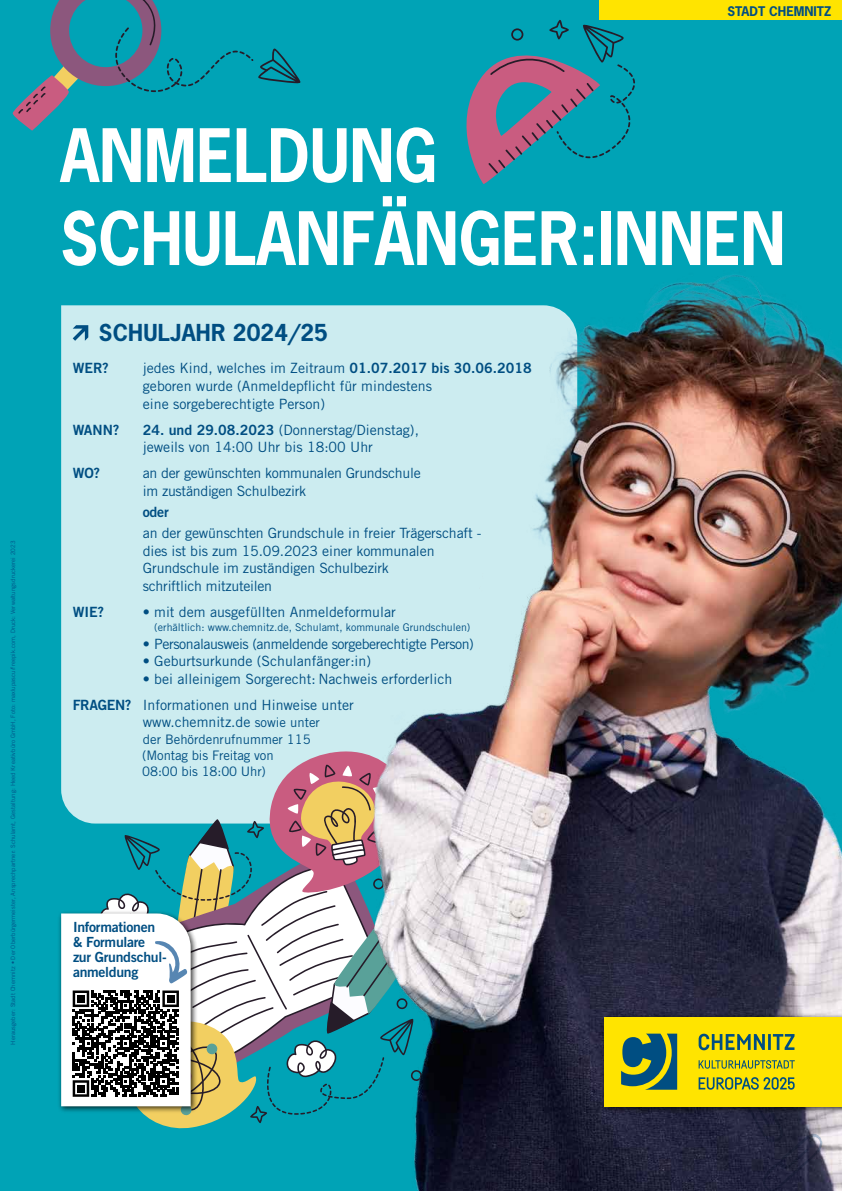
<style>
.page{position:relative;width:842px;height:1191px;background:#00a3b6}
.page>*{position:absolute;margin:0;border:0;box-sizing:border-box;transform-origin:0 0}
.t1{font:700 69.1px/83px "News Gothic";color:#fff;scale:.89 1}
.t2{font:700 22px "News Gothic";letter-spacing:.01em;color:#004e82}
.t3{font:14.1px/17.7px "Trade Gothic";color:#004e82}
.t4{font:14.1px/17.7px "Trade Gothic";letter-spacing:-.02em;color:#004e82}
.t5{font:14.1px "Trade Gothic";letter-spacing:-.03em;color:#004e82}
.t6{font:14.1px "Trade Gothic Bold Two";color:#004e82}
.t7{font:14px/15px "Trade Gothic Bold Two";letter-spacing:-.02em;color:#004e82}
.t8{font:13.1px/16.4px "Trade Gothic";letter-spacing:-.01em;color:#004e82}
.t9{font:700 12.5px "News Gothic";color:#004e82}
.t10{font:10.6px "Trade Gothic";color:#004e82}
.t11{font:6px "Trade Gothic";letter-spacing:.01em;color:#005187}
.s1{font-family:"Trade Gothic Bold Two"}
.s2{font-size:13.1px}
</style>
<div class="page">
<div style="left:61px;top:305px;width:258px;height:437px;background:#ccecf0"></div>
<svg style="left:73px;top:325px;width:15px;height:16px"></svg>
<img style="left:319px;top:275px;width:523px;height:916px">
<div style="left:599px;top:0;width:243px;height:20px;background:#ffe400"></div>
<div style="left:600px;top:1013px;width:242px;height:101px;background:#000;opacity:.75"></div>
<div style="left:604px;top:1017px;width:238px;height:89px;background:#ffe400"></div>
<svg style="left:621px;top:1033px;width:56px;height:56px"></svg>
<svg style="left:699px;top:1060px;width:96px;height:8px"></svg>
<svg style="left:699px;top:1077px;width:123px;height:114px"></svg>
<svg style="left:699px;top:1033px;width:95px;height:17px"></svg>
<svg style="left:466px;top:20px;width:169px;height:164px"></svg>
<svg style="left:13px;top:0;width:287px;height:131px"></svg>
<div style="left:58px;top:910px;width:140px;height:203px;background:#000;opacity:.75"></div>
<svg style="left:61px;top:742px;width:386px;height:393px"></svg>
<p class="t9" style="left:727px;top:3px;width:105px">STADT CHEMNITZ</p>
<p class="t11" style="left:10px;top:1044px;width:506px;rotate:-90deg">Herausgeber: Stadt Chemnitz • Der Oberbürgermeister, Ansprechpartner: Schulamt, Gestaltung: Heed Kreativbüro GmbH, Foto: maxlupascu/freepik.com, Druck: Verwaltungsdruckerei 2023</p>
<h1 class="t1" style="left:60px;top:113px;width:816px">ANMELDUNG<br>SCHULANFÄNGER:INNEN</h1>
<h2 class="t2" style="left:99px;top:318px;width:230px">SCHULJAHR 2024/25</h2>
<p class="t6" style="left:73px;top:360px;width:38px">WER?</p>
<p class="t3" style="left:143px;top:359px;width:390px">jedes Kind, welches im Zeitraum <span class="s1">01.07.2017 bis 30.06.2018 </span>geboren wurde (Anmeldepflicht für mindestens<br>eine sorgeberechtigte Person)</p>
<p class="t6" style="left:73px;top:421px;width:48px">WANN?</p>
<p class="t3" style="left:143px;top:420px;width:278px"><span class="s1">24. und 29.08.2023</span> (Donnerstag/Dienstag), jeweils von 14:00 Uhr bis 18:00 Uhr</p>
<p class="t6" style="left:73px;top:464px;width:29px">WO?</p>
<p class="t4" style="left:143px;top:464px;width:279px">an der gewünschten kommunalen Grundschule im zuständigen Schulbezirk</p>
<p class="t6" style="left:143px;top:503px;width:27px">oder</p>
<p class="t3" style="left:143px;top:524px;width:340px">an der gewünschten Grundschule in freier Trägerschaft - dies ist bis zum 15.09.2023 einer kommunalen Grundschule im zuständigen Schulbezirk<br>schriftlich mitzuteilen</p>
<p class="t6" style="left:73px;top:603px;width:33px">WIE?</p>
<p class="t3" style="left:143px;top:603px;width:254px">• mit dem ausgefüllten Anmeldeformular</p>
<p class="t10" style="left:154px;top:621px;width:318px">(erhältlich: www.chemnitz.de, Schulamt, kommunale Grundschulen)</p>
<p class="t5" style="left:143px;top:635px;width:333px">• Personalausweis (anmeldende sorgeberechtigte Person)</p>
<p class="t3" style="left:143px;top:652px;width:230px">• Geburtsurkunde (Schulanfänger:in)</p>
<p class="t3" style="left:73px;top:666px;width:381px;line-height:25.7px;text-indent:70px">• bei alleinigem Sorgerecht: Nachweis erforderlich<br><span class="s1">FRAGEN?</span> Informationen und Hinweise unter</p>
<p class="t3" style="left:143px;top:713px;width:179px">www.chemnitz.de <span class="s2">sowie unter</span></p>
<p class="t8" style="left:142px;top:730px;width:170px">der Behördenrufnummer 115 (Montag bis Freitag von<br>08:00 bis 18:00 Uhr)</p>
<p class="t7" style="left:73px;top:919px;width:95px">Informationen &amp; Formulare zur Grundschul&shy;anmeldung</p>
</div>
